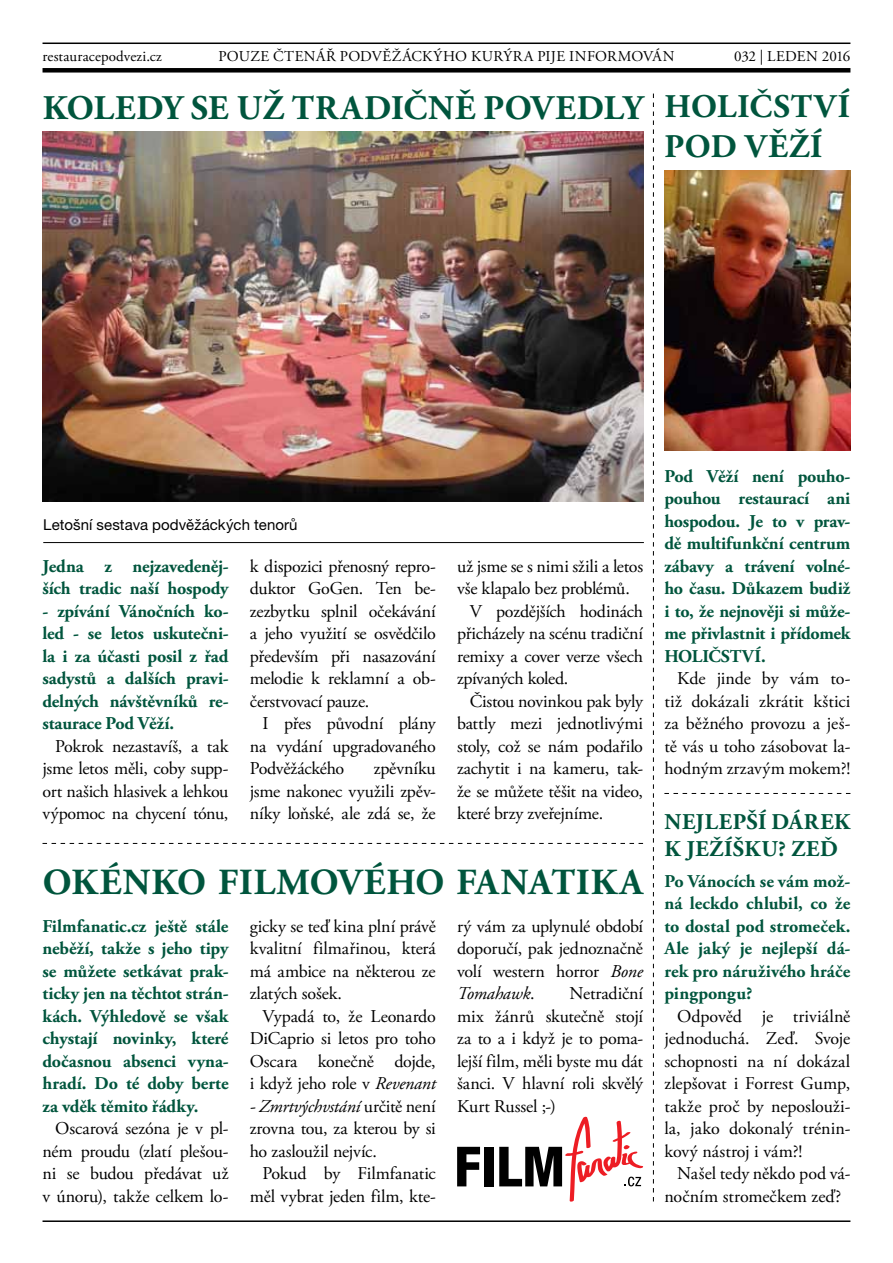
<style>
.page{position:relative;width:893px;height:1263px;background:#fff}
.page>*{position:absolute;margin:0;border:0;box-sizing:border-box;transform-origin:0 0}
.t1{font:700 36.75px "Adobe Garamond Pro";letter-spacing:.025em;color:#00553d}
.t2{font:700 34.5px "Adobe Garamond Pro";letter-spacing:.015em;color:#00553d}
.t3{font:700 33px/39.6px "Adobe Garamond Pro";letter-spacing:.03em;color:#00553d}
.t4{font:700 22.5px/27px "Adobe Garamond Pro";letter-spacing:.025em;color:#00553d}
.t5{font:18px/22.5px "Adobe Garamond Pro";letter-spacing:-.01em;color:#000;text-align:justify}
.t6{font:700 18px/22.5px "Adobe Garamond Pro";letter-spacing:-.005em;color:#00553d;text-align:justify}
.t7{font:15px "Adobe Garamond Pro";letter-spacing:.025em;color:#000}
.t8{font:15px "Helvetica Neue LT Pro";letter-spacing:.005em;color:#000}
.t9{font:15px "Adobe Garamond Pro";color:#000}
.s1{font-style:italic}
</style>
<div class="page">
<hr style="left:43px;top:43px;width:807px;height:1px;background:#000">
<div style="left:43px;top:68px;width:807px;height:5px;background:#000"></div>
<svg style="left:653px;top:94px;width:1px;height:1108px"></svg>
<svg style="left:43px;top:843px;width:600px;height:1px"></svg>
<img style="left:43px;top:132px;width:600px;height:370px">
<svg style="left:457px;top:1147px;width:23px;height:39px"></svg>
<div style="left:484px;top:1147px;width:9px;height:39px;background:#000"></div>
<svg style="left:499px;top:1116px;width:144px;height:86px"></svg>
<hr style="left:43px;top:1220px;width:807px;height:2px;background:#000">
<img style="left:664px;top:170px;width:186px;height:281px">
<hr style="left:43px;top:542px;width:601px;height:1px;background:#000">
<svg style="left:664px;top:793px;width:186px;height:1px"></svg>
<p class="t7" style="left:43px;top:47px;width:121px">restauracepodvezi.cz</p>
<p class="t7" style="left:218px;top:47px;width:458px">pouze čtenář podvěžáckýho kurýra pije informován</p>
<p class="t9" style="left:734px;top:47px;width:118px">032 | Leden 2016</p>
<h2 class="t2" style="left:43px;top:88px;width:602px">Koledy se už tradičně povedly</h2>
<h3 class="t3" style="left:665px;top:88px;width:184px">Holičství<br>Pod Věží</h3>
<p class="t8" style="left:43px;top:515px;width:256px">Letošní sestava podvěžáckých tenorů</p>
<p class="t6" style="left:43px;top:555px;width:188px">Jedna z nejzavedeněj&shy;ších tradic naší hospody</p>
<p class="t6" style="left:43px;top:600px;width:188px">- zpívání Vánočních ko&shy;led - se letos uskutečni&shy;la i za účasti posil z řad sadystů a dalších pravi&shy;delných návštěvníků re&shy;staurace Pod Věží.</p>
<p class="t5" style="left:43px;top:735px;width:188px;text-indent:13px">Pokrok nezastavíš, a tak jsme letos měli, coby supp&shy;ort našich hlasivek a lehkou výpomoc na chycení tónu,</p>
<p class="t5" style="left:250px;top:555px;width:188px">k dispozici přenosný repro&shy;duktor GoGen. Ten be&shy;zezbytku splnil očekávání a jeho využití se osvědčilo především při nasazování melodie k reklamní a ob&shy;čerstvovací pauze.</p>
<p class="t5" style="left:250px;top:713px;width:187px;text-indent:13px">I přes původní plány na vydání upgradovaného Podvěžáckého</p>
<p class="t5" style="left:250px;top:758px;width:188px;text-indent:124px">zpěvníku jsme nakonec využili zpěv&shy;níky loňské, ale zdá se, že</p>
<p class="t5" style="left:457px;top:555px;width:187px">už jsme se s nimi sžili a letos</p>
<p class="t5" style="left:457px;top:578px;width:174px">vše klapalo bez problémů.</p>
<p class="t5" style="left:470px;top:600px;width:175px">V pozdějších hodinách</p>
<p class="t5" style="left:457px;top:623px;width:187px">přicházely na scénu tradiční</p>
<p class="t5" style="left:457px;top:645px;width:188px">remixy a cover verze všech</p>
<p class="t5" style="left:457px;top:668px;width:113px">zpívaných koled.</p>
<p class="t5" style="left:470px;top:690px;width:175px">Čistou novinkou pak byly</p>
<p class="t5" style="left:457px;top:713px;width:187px">battly mezi jednotlivými</p>
<p class="t5" style="left:457px;top:735px;width:187px">stoly, což se nám podařilo</p>
<p class="t5" style="left:457px;top:758px;width:188px">zachytit i na kameru, tak-</p>
<p class="t5" style="left:457px;top:780px;width:187px">že se můžete těšit na video,</p>
<p class="t5" style="left:457px;top:803px;width:148px">které brzy zveřejníme.</p>
<h1 class="t1" style="left:43px;top:861px;width:595px">Okénko filmového fanatika</h1>
<p class="t6" style="left:43px;top:915px;width:188px">Filmfanatic.cz ještě stále neběží, takže s jeho tipy se můžete setkávat prak&shy;ticky jen na těchtot strán&shy;kách. Výhledově se však chystají novinky, které dočasnou absenci vyna&shy;hradí. Do té doby berte za vděk těmito řádky.</p>
<p class="t5" style="left:43px;top:1118px;width:188px;text-indent:13px">Oscarová sezóna je v pl&shy;ném proudu (zlatí plešou&shy;ni se budou předávat už v únoru), takže celkem lo-</p>
<p class="t5" style="left:250px;top:915px;width:187px">gicky se teď kina plní právě kvalitní filmařinou, která má ambice na některou ze zlatých sošek.</p>
<p class="t5" style="left:250px;top:1005px;width:187px;text-indent:13px">Vypadá to, že Leonardo DiCaprio si letos pro toho Oscara konečně dojde, i když jeho role v <span class="s1">Revenant</span></p>
<p class="t5" style="left:250px;top:1095px;width:187px"><span class="s1">- Zmrtvýchvstání</span> určitě není zrovna tou, za kterou by si ho zasloužil nejvíc.</p>
<p class="t5" style="left:250px;top:1163px;width:187px;text-align:right">Pokud by Filmfanatic měl vybrat jeden film, kte-</p>
<p class="t5" style="left:457px;top:915px;width:187px">rý vám za uplynulé období doporučí, pak jednoznačně volí western horror <span class="s1">Bone Tomahawk</span>.</p>
<p class="t5" style="left:457px;top:983px;width:188px;text-indent:112px">Netradiční mix žánrů skutečně stojí za to a i když je to poma&shy;lejší film, měli byste mu dát šanci. V hlavní roli skvělý Kurt Russel ;-)</p>
<p class="t6" style="left:664px;top:465px;width:188px">Pod Věží není pouho&shy;pouhou restaurací ani hospodou. Je to v prav&shy;dě multifunkční centrum zábavy a trávení volné&shy;ho času. Důkazem budiž i to, že nejnověji si může&shy;me přivlastnit i přídomek HOLIČSTV</p>
<p class="t6" style="left:754px;top:645px;width:13px">Í.</p>
<p class="t5" style="left:664px;top:668px;width:188px;text-indent:13px">Kde jinde by vám to&shy;tiž dokázali zkrátit kštici za běžného provozu a ješ&shy;tě vás u toho zásobovat la&shy;hodným zrzavým mokem?!</p>
<p class="t4" style="left:665px;top:808px;width:187px">Nejlepší dárek k Ježíšku? Zeď</p>
<p class="t6" style="left:664px;top:870px;width:188px">Po Vánocích se vám mož&shy;ná leckdo chlubil, co že to dostal pod stromeček.<br>Ale jaký je nejlepší dá&shy;rek pro náruživého hráče pingpongu?</p>
<p class="t5" style="left:664px;top:1005px;width:188px;text-indent:13px">Odpověd je triviálně jednoduchá. Zeď. Svoje schopnosti na ní dokázal zlepšovat i Forrest Gump, takže proč by neposlouži&shy;la, jako dokonalý trénin&shy;kový nástroj i vám?!</p>
<p class="t5" style="left:664px;top:1163px;width:188px;text-indent:13px">Našel tedy někdo pod vá&shy;nočním stromečkem zeď?</p>
</div>
